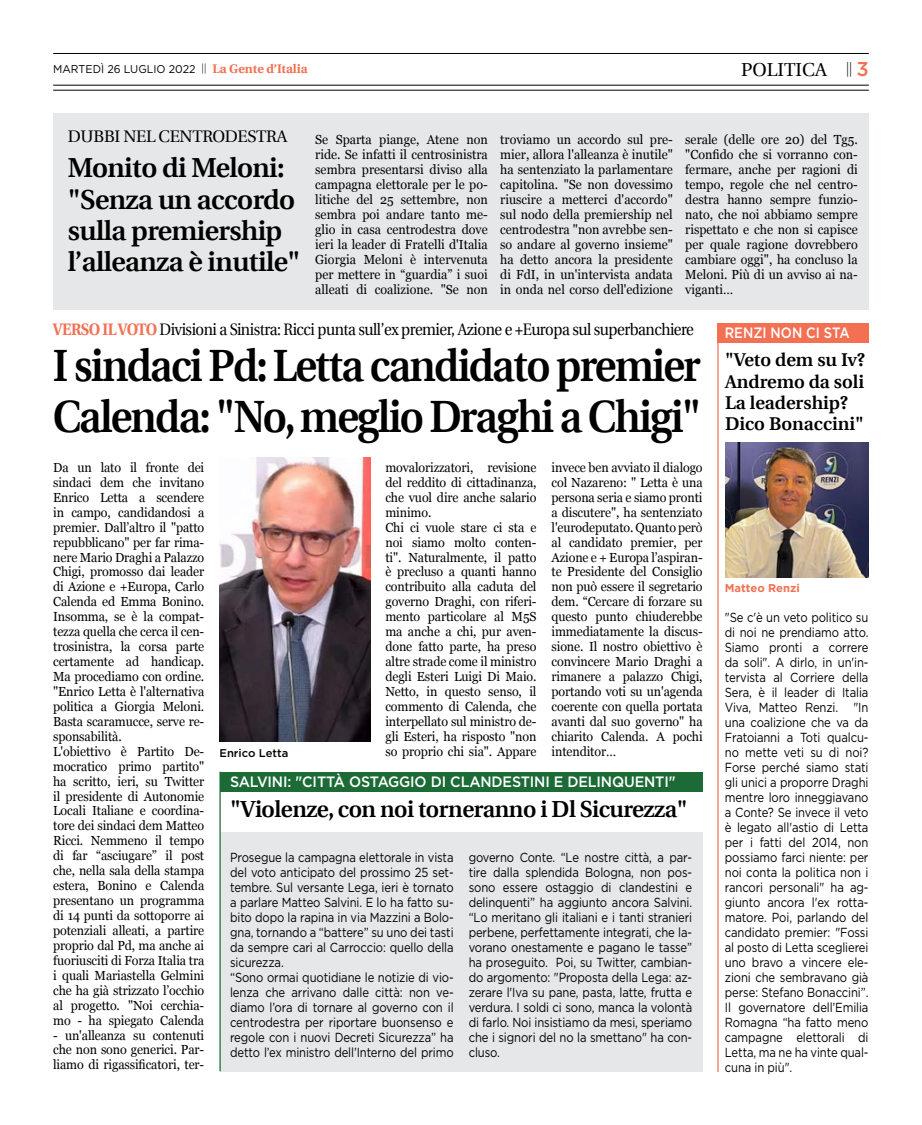
<style>
.page{position:relative;width:922px;height:1125px;background:#fff}
.page>*{position:absolute;margin:0;border:0;box-sizing:border-box;transform-origin:0 0}
.t1{font:600 45.25px/51.2px "Utopia";letter-spacing:-.04em;color:#000;scale:.92 1}
.t2{font:600 27.5px/31.2px "Utopia";letter-spacing:-.02em;color:#000}
.t3{font:600 23.25px "Utopia";letter-spacing:-.02em;color:#000}
.t4{font:18.75px "Utopia";color:#000}
.t5{font:600 18.5px/21.2px "Utopia";color:#000}
.t6{font:16.75px "Utopia";letter-spacing:-.02em;color:#000}
.t7{font:16.62px "Utopia";letter-spacing:-.03em;color:#000;scale:.9 1}
.t8{font:500 15px "Gotham";letter-spacing:-.01em;color:#fff;scale:.95 1}
.t9{font:500 15px "Gotham";letter-spacing:-.01em;color:#fff;scale:.87 1}
.t10{font:300 14.62px "Myriad Pro";color:#000}
.t11{font:13.12px/14.9px "Georgia";letter-spacing:-.01em;color:#000;text-align:justify;scale:.95 1}
.t12{font:13.12px/15px "Gotham";letter-spacing:-.01em;color:#000;text-align:justify;scale:.86 1}
.t13{font:11.25px "Gotham";color:#000;scale:.95 1}
.t14{font:500 11.25px "Gotham";color:#000}
.t15{font:700 11.25px "Gotham";color:#f37053}
.s1{font-family:"Utopia";font-weight:700;font-size:12.5px;color:#f37053}
.s2{font-family:"Gotham";font-weight:500;font-size:20px;color:#f37053}
.s3{font-weight:700;color:#f37053}
</style>
<div class="page">
<hr style="left:53px;top:53px;width:815px;height:1px;background:#000">
<hr style="left:53px;top:90px;width:815px;height:1px;background:#000">
<hr style="left:53px;top:85px;width:815px;height:1px;background:#000">
<div style="left:53px;top:113px;width:815px;height:196px;background:#e6e7e8"></div>
<img style="left:219px;top:458px;width:151px;height:284px">
<div style="left:717px;top:323px;width:151px;height:20px;background:#f37053"></div>
<hr style="left:717px;top:324px;width:1px;height:748px;background:#f37053">
<img style="left:725px;top:443px;width:143px;height:134px">
<div style="left:220px;top:832px;width:482px;height:239px;background:#e6e7e8"></div>
<div style="left:220px;top:772px;width:482px;height:20px;background:#1c6b36"></div>
<hr style="left:219px;top:772px;width:2px;height:299px;background:#1c6b36">
<p class="t13" style="left:53px;top:62px;width:269px">MARTEDÌ 26 LUGLIO 2022 <sup>||</sup> <span class="s1">La Gente d’Italia</span></p>
<p class="t10" style="left:845px;top:59px;width:24px">|| <span class="s2">3</span></p>
<h3 class="t4" style="left:741px;top:60px;width:87px">POLITICA</h3>
<p class="t6" style="left:68px;top:127px;width:221px">DUBBI NEL CENTRODESTRA</p>
<h2 class="t2" style="left:68px;top:153px;width:234px">Monito di Meloni: "Senza un accordo sulla premiership l’alleanza è inutile"</h2>
<p class="t11" style="left:315px;top:132px;width:183px">Se Sparta piange, Atene non ride. Se infatti il centrosinistra sembra presentarsi diviso alla campagna elettorale per le po&shy;litiche del 25 settembre, non sembra poi andare tanto me&shy;glio in casa centrodestra dove ieri la leader di Fratelli d'Italia Giorgia Meloni è intervenuta per mettere in “guardia” i suoi alleati di coalizione. "Se non</p>
<p class="t11" style="left:500px;top:132px;width:183px">troviamo un accordo sul pre&shy;mier, allora l'alleanza è inutile" ha sentenziato la parlamentare capitolina. "Se non dovessimo riuscire a metterci d'accordo" sul nodo della premiership nel centrodestra "non avrebbe sen&shy;so andare al governo insieme" ha detto ancora la presidente di FdI, in un'intervista andata in onda nel corso dell'edizione</p>
<p class="t11" style="left:685px;top:132px;width:183px">serale (delle ore 20) del Tg5. "Confido che si vorranno con&shy;fermare, anche per ragioni di tempo, regole che nel centro&shy;destra hanno sempre funzio&shy;nato, che noi abbiamo sempre rispettato e che non si capisce per quale ragione dovrebbero cambiare oggi", ha concluso la Meloni. Più di un avviso ai na&shy;viganti…</p>
<p class="t7" style="left:53px;top:320px;width:713px"><span class="s3">VERSO IL VOTO</span> Divisioni a Sinistra: Ricci punta sull’ex premier, Azione e +Europa sul superbanchiere</p>
<p class="t9" style="left:724px;top:323px;width:145px">RENZI NON CI STA</p>
<h3 class="t5" style="left:724px;top:350px;width:141px">"Veto dem su Iv?<br>Andremo da soli<br>La leadership?<br>Dico Bonaccini"</h3>
<h1 class="t1" style="left:53px;top:340px;width:706px">I sindaci Pd: Letta candidato premier<br>Calenda: "No, meglio Draghi a Chigi"</h1>
<p class="t11" style="left:53px;top:459px;width:160px;text-align:left">Da un lato il fronte dei sindaci dem che invitano<br>Enrico Letta a scendere in campo, candidandosi a premier. Dall’altro il "patto repubblicano" per far rima&shy;nere Mario Draghi a Palazzo<br>Chigi, promosso dai leader di Azione e +Europa, Carlo<br>Calenda ed Emma Bonino.<br>Insomma, se è la compat&shy;tezza quella che cerca il cen&shy;trosinistra, la corsa parte certamente ad handicap.<br>Ma procediamo con ordine. "Enrico Letta è l'alternativa politica a Giorgia Meloni.<br>Basta scaramucce, serve re&shy;sponsabilità.<br>L'obiettivo è Partito De&shy;mocratico primo partito" ha scritto, ieri, su Twitter il presidente di Autonomie<br>Locali Italiane e coordina&shy;tore dei sindaci dem Matteo<br>Ricci. Nemmeno il tempo di far “asciugare” il post che, nella sala della stampa estera, Bonino e Calenda presentano un programma di 14 punti da sottoporre ai potenziali alleati, a partire proprio dal Pd, ma anche ai fuoriusciti di Forza Italia tra i quali Mariastella Gelmini che ha già strizzato l’occhio al progetto. "Noi cerchia&shy;mo - ha spiegato Calenda</p>
<p class="t11" style="left:53px;top:1027px;width:160px">- un'alleanza su contenuti che non sono generici. Par&shy;liamo di rigassificatori, ter-</p>
<p class="t11" style="left:385px;top:459px;width:160px;text-align:left">movalorizzatori, revisione del reddito di cittadinanza, che vuol dire anche salario minimo.<br>Chi ci vuole stare ci sta e noi siamo molto conten&shy;ti". Naturalmente, il patto è precluso a quanti hanno contribuito alla caduta del governo Draghi, con riferi&shy;mento particolare al M5S ma anche a chi, pur aven&shy;done fatto parte, ha preso altre strade come il ministro degli Esteri Luigi Di Maio.<br>Netto, in questo senso, il commento di Calenda, che interpellato sul ministro de&shy;gli Esteri, ha risposto "non so proprio chi sia". Appare</p>
<p class="t11" style="left:551px;top:459px;width:160px">invece ben avviato il dialogo col Nazareno: " Letta è una persona seria e siamo pronti a discutere", ha sentenziato l'eurodeputato. Quanto però al candidato premier, per Azione e + Europa l’aspiran&shy;te Presidente del Consiglio non può essere il segretario dem. “Cercare di forzare su questo punto chiuderebbe immediatamente la discus&shy;sione. Il nostro obiettivo è convincere Mario Draghi a rimanere a palazzo Chigi, portando voti su un'agenda coerente con quella portata avanti dal suo governo" ha chiarito Calenda. A pochi intenditor…</p>
<p class="t8" style="left:230px;top:772px;width:470px">SALVINI: "CITTÀ OSTAGGIO DI CLANDESTINI E DELINQUENTI"</p>
<h3 class="t3" style="left:230px;top:796px;width:459px">"Violenze, con noi torneranno i Dl Sicurezza"</h3>
<p class="t12" style="left:230px;top:850px;width:261px;text-align:left">Prosegue la campagna elettorale in vista del voto anticipato del prossimo 25 set&shy;tembre. Sul versante Lega, ieri è tornato a parlare Matteo Salvini. E lo ha fatto su&shy;bito dopo la rapina in via Mazzini a Bolo&shy;gna, tornando a “battere” su uno dei tasti da sempre cari al Carroccio: quello della sicurezza.<br>“Sono ormai quotidiane le notizie di vio&shy;lenza che arrivano dalle città: non ve&shy;diamo l’ora di tornare al governo con il centrodestra per riportare buonsenso e regole con i nuovi Decreti Sicurezza” ha detto l’ex ministro dell’Interno del primo</p>
<p class="t12" style="left:468px;top:850px;width:261px">governo Conte. “Le nostre città, a par&shy;tire dalla splendida Bologna, non pos&shy;sono essere ostaggio di clandestini e delinquenti” ha aggiunto ancora Salvini. “Lo meritano gli italiani e i tanti stranieri perbene, perfettamente integrati, che la&shy;vorano onestamente e pagano le tasse” ha proseguito. Poi, su Twitter, cambian&shy;do argomento: "Proposta della Lega: az&shy;zerare l'Iva su pane, pasta, latte, frutta e verdura. I soldi ci sono, manca la volontà di farlo. Noi insistiamo da mesi, speriamo che i signori del no la smettano" ha con&shy;cluso.</p>
<p class="t14" style="left:219px;top:746px;width:70px">Enrico Letta</p>
<p class="t15" style="left:724px;top:581px;width:76px">Matteo Renzi</p>
<p class="t12" style="left:724px;top:610px;width:168px">"Se c'è un veto politico su di noi ne prendiamo atto.<br>Siamo pronti a correre da soli". A dirlo, in un'in&shy;tervista al Corriere della Sera, è il leader di Italia Viva, Matteo Renzi. "In una coalizione che va da Fratoianni a Toti qualcu&shy;no mette veti su di noi?<br>Forse perché siamo stati gli unici a proporre Draghi mentre loro inneggiavano a Conte? Se invece il veto è legato all'astio di Letta per i fatti del 2014, non possiamo farci niente: per noi conta la politica non i rancori personali" ha ag&shy;giunto ancora l'ex rotta&shy;matore. Poi, parlando del candidato premier: "Fossi al posto di Letta sceglierei uno bravo a vincere ele&shy;zioni che sembravano già perse: Stefano Bonaccini”.<br>Il governatore dell’Emilia Romagna “ha fatto meno campagne elettorali di Letta, ma ne ha vinte qual&shy;cuna in più".</p>
</div>
